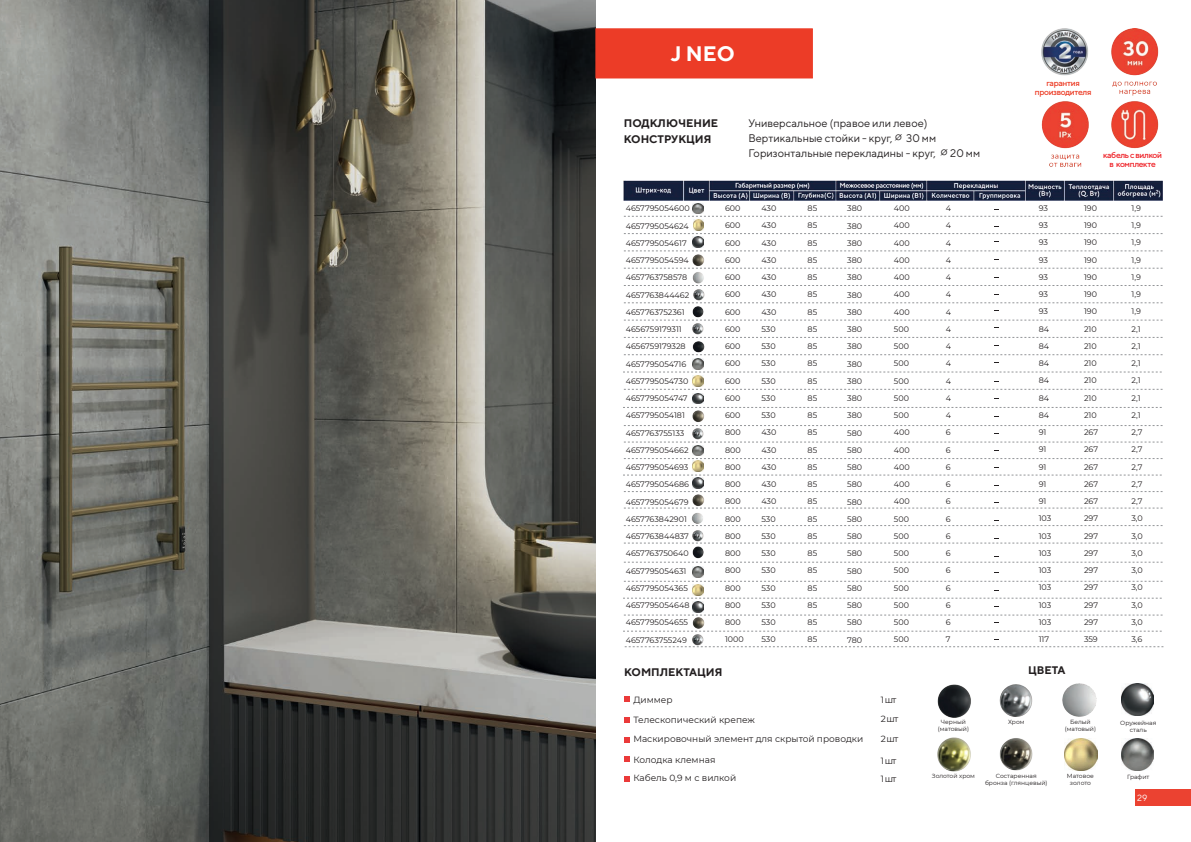
<style>
.page{position:relative;width:1191px;height:842px;background:#fff}
.page>*{position:absolute;margin:0;border:0;box-sizing:border-box;transform-origin:0 0}
.t1{font:700 21px "TT Norms";color:#fff}
.t2{font:11px/15px "TT Norms";color:#231f20}
.t3{font:700 11px/16px "TT Norms";color:#231f20}
.t4{font:9px/18.3px "Montserrat";color:#231f20}
.t5{font:9px "TT Norms";color:#fff}
.t6{font:500 8.5px/9px "TT Norms";letter-spacing:-.04em;color:#ee1d23;text-align:center}
.t7{font:500 8.5px/9px "TT Norms";letter-spacing:-.04em;color:#ec3b24;text-align:center}
.t8{font:8px/17.2px "Montserrat";color:#231f20}
.t9{font:6px/7.2px "Montserrat";color:#231f20;text-align:center}
.s1{font-family:"Montserrat";font-size:14px}
</style>
<div class="page">
<div style="left:1134px;top:790px;width:57px;height:16px;background:#eb4231"></div>
<img style="left:0;top:0;width:595px;height:842px">
<div style="left:595px;top:28px;width:218px;height:50px;background:#ec3c27;border:1px solid #ec3c27"></div>
<img style="left:1041px;top:28px;width:118px;height:139px">
<svg style="left:624px;top:303px;width:538px;height:1px"></svg>
<svg style="left:624px;top:320px;width:538px;height:1px"></svg>
<svg style="left:624px;top:337px;width:538px;height:1px"></svg>
<svg style="left:624px;top:425px;width:538px;height:1px"></svg>
<svg style="left:624px;top:646px;width:539px;height:1px"></svg>
<img style="left:693px;top:289px;width:12px;height:12px">
<img style="left:692px;top:323px;width:12px;height:12px">
<img style="left:689px;top:410px;width:17px;height:30px">
<img style="left:692px;top:530px;width:12px;height:8px">
<img style="left:692px;top:634px;width:13px;height:13px">
<img style="left:692px;top:306px;width:12px;height:14px">
<img style="left:692px;top:341px;width:12px;height:12px">
<img style="left:692px;top:546px;width:11px;height:10px">
<img style="left:623px;top:180px;width:539px;height:20px">
<svg style="left:624px;top:268px;width:538px;height:18px"></svg>
<svg style="left:624px;top:538px;width:538px;height:6px"></svg>
<svg style="left:624px;top:507px;width:538px;height:19px"></svg>
<div style="left:1097px;top:149px;width:70px;height:29px;background:#fff"></div>
<svg style="left:623px;top:354px;width:539px;height:54px"></svg>
<svg style="left:623px;top:442px;width:539px;height:50px"></svg>
<svg style="left:624px;top:203px;width:538px;height:49px"></svg>
<img style="left:689px;top:491px;width:17px;height:17px">
<svg style="left:623px;top:556px;width:539px;height:76px"></svg>
<img style="left:689px;top:251px;width:17px;height:17px">
<img style="left:937px;top:684px;width:34px;height:34px">
<img style="left:999px;top:684px;width:34px;height:33px">
<img style="left:1062px;top:683px;width:35px;height:34px">
<img style="left:1121px;top:683px;width:32px;height:33px">
<img style="left:937px;top:738px;width:34px;height:34px">
<img style="left:999px;top:738px;width:34px;height:33px">
<img style="left:1064px;top:739px;width:33px;height:31px">
<img style="left:1121px;top:739px;width:32px;height:31px">
<svg style="left:624px;top:697px;width:5px;height:5px"></svg>
<svg style="left:624px;top:717px;width:5px;height:5px"></svg>
<svg style="left:624px;top:737px;width:5px;height:5px"></svg>
<svg style="left:624px;top:756px;width:5px;height:6px"></svg>
<svg style="left:624px;top:776px;width:5px;height:6px"></svg>
<div style="left:1028px;top:78px;width:69px;height:19px;background:#fff"></div>
<h1 class="t1" style="left:671px;top:40px;width:66px">J NEO</h1>
<h2 class="t3" style="left:624px;top:115px;width:96px">ПОДКЛЮЧЕНИЕ<br>КОНСТРУКЦИЯ</h2>
<h2 class="t2" style="left:748px;top:116px;width:233px">Универсальное (правое или левое)<br>Вертикальные стойки - круг, <span class="s1">∅</span> 30 мм<br>Горизонтальные перекладины - круг, <span class="s1">∅</span> 20 мм</h2>
<p class="t7" style="left:1034px;top:78px;width:58px">гарантия производителя</p>
<p class="t6" style="left:1103px;top:150px;width:61px">кабель с вилкой в комплекте</p>
<p class="t8" style="left:725px;top:199px;width:20px">600<br>600<br>600<br>600<br>600<br>600<br>600<br>600<br>600<br>600<br>600<br>600<br>600<br>800<br>800<br>800<br>800<br>800<br>800<br>800<br>800<br>800<br>800<br>800<br>800<br>1000</p>
<p class="t8" style="left:894px;top:199px;width:17px;text-align:justify">400<br>400<br>400<br>400<br>400<br>400<br>400<br>500<br>500<br>500<br>500<br>500<br>500<br>400<br>400<br>400<br>400<br>400<br>500<br>500<br>500<br>500<br>500<br>500<br>500<br>500</p>
<p class="t8" style="left:946px;top:199px;width:7px;text-align:justify">4<br>4<br>4<br>4<br>4<br>4<br>4<br>4<br>4<br>4<br>4<br>4<br>4<br>6<br>6<br>6<br>6<br>6<br>6<br>6<br>6<br>6<br>6<br>6<br>6<br>7</p>
<p class="t8" style="left:1038px;top:199px;width:14px">93<br>93<br>93<br>93<br>93<br>93<br>93<br>84<br>84<br>84<br>84<br>84<br>84<br>91<br>91<br>91<br>91<br>91<br>103<br>103<br>103<br>103<br>103<br>103<br>103<br>117</p>
<p class="t8" style="left:1084px;top:199px;width:16px">190<br>190<br>190<br>190<br>190<br>190<br>190<br>210<br>210<br>210<br>210<br>210<br>210<br>267<br>267<br>267<br>267<br>267<br>297<br>297<br>297<br>297<br>297<br>297<br>297<br>359</p>
<p class="t8" style="left:1131px;top:199px;width:13px">1,9<br>1,9<br>1,9<br>1,9<br>1,9<br>1,9<br>1,9<br>2,1<br>2,1<br>2,1<br>2,1<br>2,1<br>2,1<br>2,7<br>2,7<br>2,7<br>2,7<br>2,7<br>3,0<br>3,0<br>3,0<br>3,0<br>3,0<br>3,0<br>3,0<br>3,6</p>
<p class="t8" style="left:761px;top:199px;width:16px;text-align:justify">430<br>430<br>430<br>430<br>430<br>430<br>430<br>530<br>530<br>530<br>530<br>530<br>530<br>430<br>430<br>430<br>430<br>430<br>530<br>530<br>530<br>530<br>530<br>530<br>530<br>530</p>
<p class="t8" style="left:807px;top:199px;width:11px;text-align:justify">85<br>85<br>85<br>85<br>85<br>85<br>85<br>85<br>85<br>85<br>85<br>85<br>85<br>85<br>85<br>85<br>85<br>85<br>85<br>85<br>85<br>85<br>85<br>85<br>85<br>85</p>
<p class="t8" style="left:626px;top:200px;width:65px">4657795054600<br>4657795054624<br>4657795054617<br>4657795054594<br>4657763758578<br>4657763844462<br>4657763752361<br>4656759179311<br>4656759179328<br>4657795054716<br>4657795054730<br>4657795054747<br>4657795054181<br>4657763755133<br>4657795054662<br>4657795054693<br>4657795054686<br>4657795054679<br>4657763842901<br>4657763844837<br>4657763750640<br>4657795054631<br>4657795054365<br>4657795054648<br>4657795054655<br>4657763755249</p>
<p class="t8" style="left:847px;top:200px;width:16px;text-align:justify">380<br>380<br>380<br>380<br>380<br>380<br>380<br>380<br>380<br>380<br>380<br>380<br>380<br>580<br>580<br>580<br>580<br>580<br>580<br>580<br>580<br>580<br>580<br>580<br>580<br>780</p>
<h2 class="t3" style="left:624px;top:663px;width:100px">КОМПЛЕКТАЦИЯ</h2>
<h2 class="t3" style="left:1028px;top:662px;width:39px">ЦВЕТА</h2>
<p class="t4" style="left:633px;top:690px;width:41px">Диммер</p>
<p class="t4" style="left:881px;top:690px;width:17px">1 шт</p>
<p class="t4" style="left:633px;top:710px;width:123px">Телескопический крепеж</p>
<p class="t4" style="left:881px;top:710px;width:19px">2 шт</p>
<p class="t4" style="left:633px;top:730px;width:231px">Маскировочный элемент для скрытой проводки</p>
<p class="t4" style="left:633px;top:750px;width:104px">Колодка клемная<br>Кабель 0,9 м с вилкой</p>
<p class="t4" style="left:881px;top:729px;width:19px">2 шт</p>
<p class="t4" style="left:881px;top:751px;width:17px">1 шт<br>1 шт</p>
<p class="t9" style="left:937px;top:718px;width:33px">Черный (матовый)</p>
<p class="t9" style="left:1008px;top:718px;width:18px">Хром</p>
<p class="t9" style="left:1064px;top:718px;width:33px">Белый (матовый)</p>
<p class="t9" style="left:1120px;top:719px;width:38px">Оружейная сталь</p>
<p class="t9" style="left:932px;top:772px;width:45px">Золотой хром</p>
<p class="t9" style="left:985px;top:772px;width:64px">Состаренная бронза (глянцевый)</p>
<p class="t9" style="left:1067px;top:772px;width:28px">Матовое золото</p>
<p class="t9" style="left:1127px;top:773px;width:23px">Графит</p>
<p class="t5" style="left:1137px;top:793px;width:12px">29</p>
</div>
